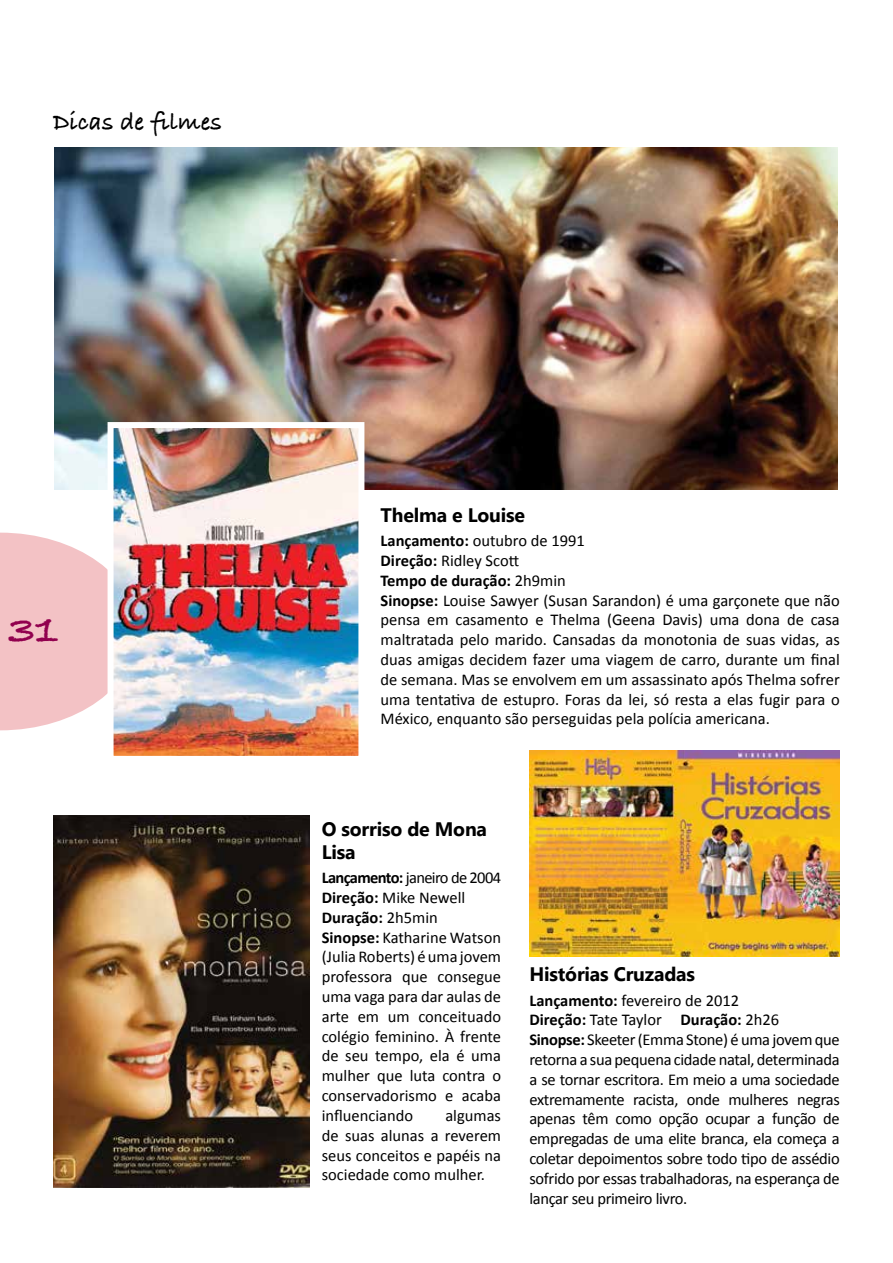
<style>
.page{position:relative;width:893px;height:1263px;background:#fff}
.page>*{position:absolute;margin:0;border:0;box-sizing:border-box;transform-origin:0 0}
.t1{font:700 45px "Bradley Hand ITCTT";color:#91004e}
.t2{font:700 25.5px "Bradley Hand ITCTT";color:#000}
.t3{font:700 19.5px/23.4px "Myanmar Text";letter-spacing:-.01em;color:#000}
.t4{font:16.5px/19.8px "Calibri";color:#000}
.t5{font:16.5px/19.8px "Calibri";letter-spacing:-.02em;color:#000}
.s1{font-weight:700}
</style>
<div class="page">
<svg style="left:0;top:533px;width:108px;height:197px;background:#f4c8cb"></svg>
<img style="left:54px;top:148px;width:783px;height:342px">
<img style="left:115px;top:429px;width:242px;height:326px">
<div style="left:108px;top:422px;width:256px;height:340px;border:6px solid #fff"></div>
<img style="left:53px;top:815px;width:256px;height:372px">
<img style="left:529px;top:750px;width:311px;height:207px">
<h2 class="t2" style="left:53px;top:102px;width:170px">Dicas de filmes</h2>
<h1 class="t1" style="left:8px;top:594px;width:52px">31</h1>
<p class="t3" style="left:381px;top:504px;width:146px">Thelma e Louise</p>
<p class="t4" style="left:381px;top:530px;width:461px"><span class="s1">Lançamento:</span> outubro de 1991<br><span class="s1">Direção:</span> Ridley Scott<br><span class="s1">Tempo de duração:</span> 2h9min<br><span class="s1">Sinopse:</span> Louise Sawyer (Susan Sarandon) é uma garçonete que não pensa em casamento e Thelma (Geena Davis) uma dona de casa maltratada pelo marido. Cansadas da monotonia de suas vidas, as duas amigas decidem fazer uma viagem de carro, durante um final de semana. Mas se envolvem em um assassinato após Thelma sofrer uma tentativa de estupro. Foras da lei, só resta a elas fugir para o México, enquanto são perseguidas pela polícia americana.</p>
<p class="t3" style="left:322px;top:817px;width:167px">O sorriso de Mona<br>Lisa</p>
<p class="t4" style="left:322px;top:867px;width:181px"><span class="s1">Lançamento:</span> janeiro de 2004<br><span class="s1">Direção:</span> Mike Newell<br><span class="s1">Duração:</span> 2h5min<br><span class="s1">Sinopse:</span> Katharine Watson (Julia Roberts) é uma jovem professora que consegue uma vaga para dar aulas de arte em um conceituado colégio feminino. À frente de seu tempo, ela é uma mulher que luta contra o conservadorismo e acaba influenciando</p>
<p class="t4" style="left:322px;top:1105px;width:181px;text-align:justify;text-indent:124px">algumas de suas alunas a reverem seus conceitos e papéis na sociedade como mulher.</p>
<p class="t3" style="left:529px;top:963px;width:167px">Histórias Cruzadas</p>
<p class="t5" style="left:529px;top:989px;width:312px"><span class="s1">Lançamento:</span> fevereiro de 2012<br><span class="s1">Direção:</span> Tate Taylor <span class="s1">Duração:</span> 2h26<br><span class="s1">Sinopse:</span> Skeeter (Emma Stone) é uma jovem que retorna a sua pequena cidade natal, determinada a se tornar escritora. Em meio a uma sociedade extremamente racista, onde mulheres negras apenas têm como opção ocupar a função de empregadas de uma elite branca, ela começa a coletar depoimentos sobre todo tipo de assédio sofrido por essas trabalhadoras, na esperança de lançar seu primeiro livro.</p>
</div>
